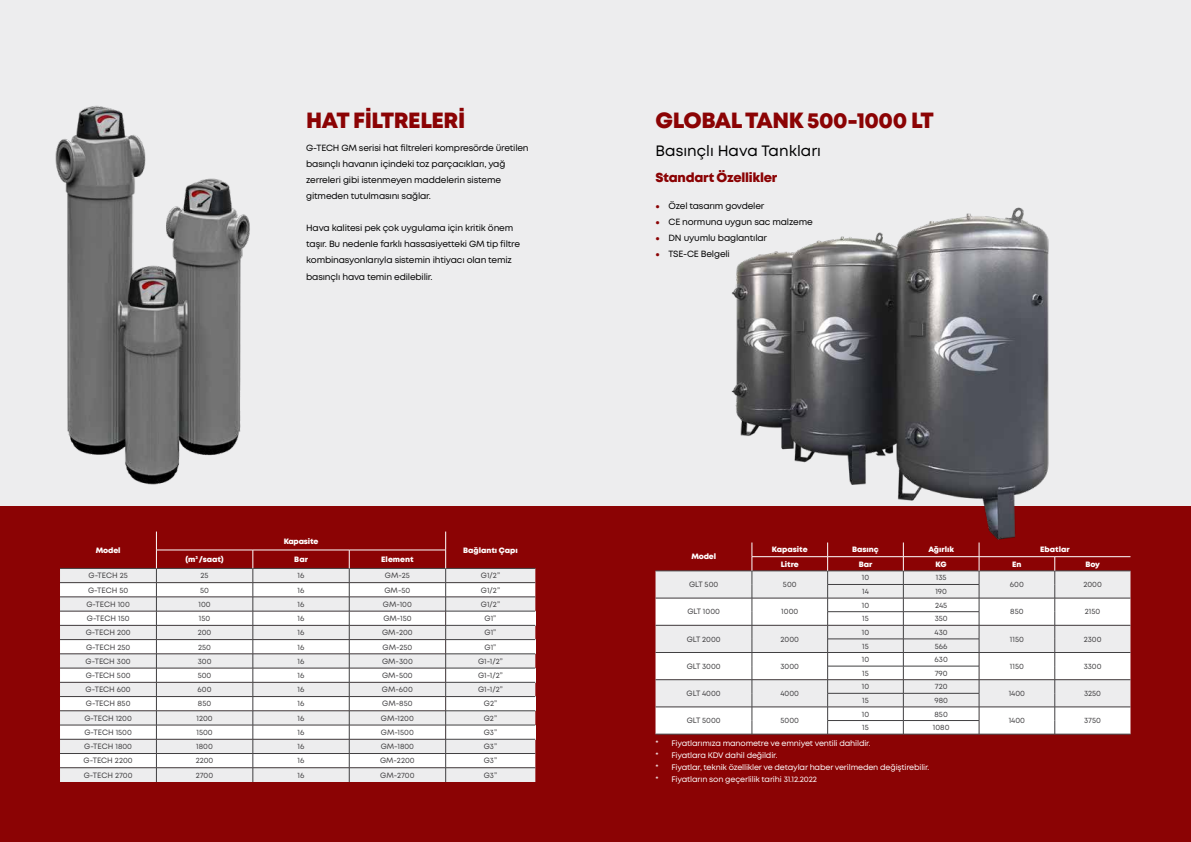
<style>
.page{position:relative;width:1191px;height:842px;background:#ededee}
.page>*{position:absolute;margin:0;border:0;box-sizing:border-box;transform-origin:0 0}
.t1{font:800 22px "Mont";letter-spacing:-.02em;color:#8b0304}
.t2{font:15px "Mont";color:#000}
.t3{font:800 13px "Mont";letter-spacing:-.02em;color:#8b0304}
.t4{font:9px/16px "Mont";letter-spacing:-.02em;color:#000}
.t5{font:8px/12px "Mont";letter-spacing:-.02em;color:#fff}
.t6{font:7.7px "Mont";color:#414042}
.t7{font:800 7.7px "Mont";color:#fff}
.t8{font:800 7.7px "Mont";letter-spacing:-.02em;color:#fff}
.s1{font-weight:800;font-size:11px;color:#8b0304}
</style>
<div class="page">
<div style="left:0;top:506px;width:1191px;height:336px;background:#8b0304"></div>
<img style="left:55px;top:105px;width:195px;height:380px">
<svg style="left:60px;top:531px;width:475px;height:251px;background:#d9c5c6"></svg>
<img style="left:731px;top:207px;width:318px;height:333px">
<hr style="left:655px;top:734px;width:97px;height:1px;background:#414042">
<hr style="left:752px;top:734px;width:75px;height:1px;background:#414042">
<hr style="left:827px;top:734px;width:76px;height:1px;background:#414042">
<hr style="left:903px;top:734px;width:76px;height:1px;background:#414042">
<hr style="left:979px;top:734px;width:75px;height:1px;background:#414042">
<hr style="left:1054px;top:734px;width:76px;height:1px;background:#414042">
<svg style="left:655px;top:542px;width:475px;height:192px;background:#ddc9ca"></svg>
<h1 class="t1" style="left:306px;top:106px;width:161px">HAT FİLTRELERİ</h1>
<p class="t4" style="left:306px;top:140px;width:224px">G-TECH GM serisi hat filtreleri kompresörde üretilen basınçlı havanın içindeki toz parçacıkları, yağ zerreleri gibi istenmeyen maddelerin sisteme gitmeden tutulmasını sağlar.</p>
<p class="t4" style="left:306px;top:220px;width:215px">Hava kalitesi pek çok uygulama için kritik önem taşır. Bu nedenle farklı hassasiyetteki GM tip filtre kombinasyonlarıyla sistemin ihtiyacı olan temiz basınçlı hava temin edilebilir.</p>
<h1 class="t1" style="left:655px;top:106px;width:280px">GLOBAL TANK 500-1000 LT</h1>
<h2 class="t2" style="left:655px;top:141px;width:167px">Basınçlı Hava Tankları</h2>
<h3 class="t3" style="left:655px;top:169px;width:123px">Standart Özellikler</h3>
<p class="t4" style="left:655px;top:198px;width:110px"><span class="s1">•</span> Özel tasarım govdeler</p>
<p class="t4" style="left:655px;top:214px;width:159px"><span class="s1">•</span> CE normuna uygun sac malzeme</p>
<p class="t4" style="left:655px;top:230px;width:113px"><span class="s1">•</span> DN uyumlu baglantılar</p>
<p class="t4" style="left:655px;top:246px;width:76px"><span class="s1">•</span> TSE-CE Belgeli</p>
<p class="t7" style="left:96px;top:545px;width:26px">Model</p>
<p class="t8" style="left:284px;top:536px;width:36px">Kapasite</p>
<p class="t7" style="left:185px;top:554px;width:40px">(m<sup>3</sup> /saat)</p>
<p class="t7" style="left:294px;top:554px;width:15px">Bar</p>
<p class="t7" style="left:381px;top:554px;width:34px">Element</p>
<p class="t7" style="left:463px;top:545px;width:56px">Bağlantı Çapı</p>
<p class="t7" style="left:691px;top:552px;width:26px">Model</p>
<p class="t7" style="left:772px;top:545px;width:37px">Kapasite</p>
<p class="t7" style="left:852px;top:545px;width:28px">Basınç</p>
<p class="t7" style="left:928px;top:545px;width:27px">Ağırlık</p>
<p class="t7" style="left:1040px;top:545px;width:31px">Ebatlar</p>
<p class="t7" style="left:780px;top:559px;width:20px">Litre</p>
<p class="t7" style="left:858px;top:559px;width:15px">Bar</p>
<p class="t7" style="left:935px;top:559px;width:13px">KG</p>
<p class="t7" style="left:1012px;top:559px;width:11px">En</p>
<p class="t7" style="left:1085px;top:559px;width:16px">Boy</p>
<p class="t6" style="left:88px;top:571px;width:41px">G-TECH 25</p>
<p class="t6" style="left:200px;top:571px;width:10px">25</p>
<p class="t6" style="left:298px;top:571px;width:8px">16</p>
<p class="t6" style="left:385px;top:571px;width:26px">GM-25</p>
<p class="t6" style="left:481px;top:571px;width:21px">G1/2”</p>
<p class="t6" style="left:88px;top:585px;width:42px">G-TECH 50</p>
<p class="t6" style="left:200px;top:585px;width:10px">50</p>
<p class="t6" style="left:297px;top:585px;width:8px">16</p>
<p class="t6" style="left:384px;top:585px;width:27px">GM-50</p>
<p class="t6" style="left:481px;top:585px;width:21px">G1/2”</p>
<p class="t6" style="left:86px;top:599px;width:45px">G-TECH 100</p>
<p class="t6" style="left:198px;top:599px;width:14px">100</p>
<p class="t6" style="left:297px;top:599px;width:8px">16</p>
<p class="t6" style="left:383px;top:599px;width:30px">GM-100</p>
<p class="t6" style="left:481px;top:599px;width:21px">G1/2”</p>
<p class="t6" style="left:87px;top:613px;width:44px">G-TECH 150</p>
<p class="t6" style="left:199px;top:613px;width:13px">150</p>
<p class="t6" style="left:297px;top:613px;width:8px">16</p>
<p class="t6" style="left:383px;top:613px;width:30px">GM-150</p>
<p class="t6" style="left:484px;top:613px;width:13px">G1”</p>
<p class="t6" style="left:86px;top:628px;width:46px">G-TECH 200</p>
<p class="t6" style="left:198px;top:628px;width:15px">200</p>
<p class="t6" style="left:297px;top:628px;width:8px">16</p>
<p class="t6" style="left:382px;top:628px;width:32px">GM-200</p>
<p class="t6" style="left:484px;top:628px;width:13px">G1”</p>
<p class="t6" style="left:86px;top:642px;width:46px">G-TECH 250</p>
<p class="t6" style="left:198px;top:642px;width:14px">250</p>
<p class="t6" style="left:297px;top:642px;width:8px">16</p>
<p class="t6" style="left:382px;top:642px;width:31px">GM-250</p>
<p class="t6" style="left:484px;top:642px;width:13px">G1”</p>
<p class="t6" style="left:86px;top:656px;width:47px">G-TECH 300</p>
<p class="t6" style="left:198px;top:656px;width:15px">300</p>
<p class="t6" style="left:297px;top:656px;width:8px">16</p>
<p class="t6" style="left:382px;top:656px;width:32px">GM-300</p>
<p class="t6" style="left:478px;top:656px;width:26px">G1-1/2”</p>
<p class="t6" style="left:86px;top:670px;width:46px">G-TECH 500</p>
<p class="t6" style="left:198px;top:670px;width:15px">500</p>
<p class="t6" style="left:297px;top:670px;width:8px">16</p>
<p class="t6" style="left:382px;top:670px;width:32px">GM-500</p>
<p class="t6" style="left:478px;top:670px;width:26px">G1-1/2”</p>
<p class="t6" style="left:86px;top:685px;width:47px">G-TECH 600</p>
<p class="t6" style="left:198px;top:685px;width:15px">600</p>
<p class="t6" style="left:297px;top:685px;width:8px">16</p>
<p class="t6" style="left:382px;top:685px;width:32px">GM-600</p>
<p class="t6" style="left:478px;top:685px;width:26px">G1-1/2”</p>
<p class="t6" style="left:86px;top:699px;width:46px">G-TECH 850</p>
<p class="t6" style="left:198px;top:699px;width:15px">850</p>
<p class="t6" style="left:297px;top:699px;width:8px">16</p>
<p class="t6" style="left:382px;top:699px;width:32px">GM-850</p>
<p class="t6" style="left:484px;top:699px;width:15px">G2”</p>
<p class="t6" style="left:84px;top:713px;width:49px">G-TECH 1200</p>
<p class="t6" style="left:196px;top:713px;width:18px">1200</p>
<p class="t6" style="left:297px;top:713px;width:8px">16</p>
<p class="t6" style="left:381px;top:713px;width:35px">GM-1200</p>
<p class="t6" style="left:484px;top:713px;width:15px">G2”</p>
<p class="t6" style="left:84px;top:727px;width:49px">G-TECH 1500</p>
<p class="t6" style="left:196px;top:727px;width:18px">1500</p>
<p class="t6" style="left:297px;top:727px;width:8px">16</p>
<p class="t6" style="left:381px;top:727px;width:35px">GM-1500</p>
<p class="t6" style="left:484px;top:727px;width:15px">G3”</p>
<p class="t6" style="left:84px;top:741px;width:49px">G-TECH 1800</p>
<p class="t6" style="left:196px;top:741px;width:18px">1800</p>
<p class="t6" style="left:297px;top:741px;width:8px">16</p>
<p class="t6" style="left:381px;top:741px;width:35px">GM-1800</p>
<p class="t6" style="left:484px;top:741px;width:15px">G3”</p>
<p class="t6" style="left:84px;top:756px;width:51px">G-TECH 2200</p>
<p class="t6" style="left:196px;top:756px;width:19px">2200</p>
<p class="t6" style="left:297px;top:756px;width:8px">16</p>
<p class="t6" style="left:380px;top:756px;width:36px">GM-2200</p>
<p class="t6" style="left:484px;top:756px;width:15px">G3”</p>
<p class="t6" style="left:84px;top:770px;width:50px">G-TECH 2700</p>
<p class="t6" style="left:196px;top:770px;width:19px">2700</p>
<p class="t6" style="left:297px;top:770px;width:8px">16</p>
<p class="t6" style="left:380px;top:770px;width:36px">GM-2700</p>
<p class="t6" style="left:484px;top:770px;width:15px">G3”</p>
<p class="t6" style="left:689px;top:580px;width:31px">GLT 500</p>
<p class="t6" style="left:783px;top:580px;width:15px">500</p>
<p class="t6" style="left:687px;top:607px;width:34px">GLT 1000</p>
<p class="t6" style="left:781px;top:607px;width:19px">1000</p>
<p class="t6" style="left:686px;top:634px;width:36px">GLT 2000</p>
<p class="t6" style="left:780px;top:634px;width:20px">2000</p>
<p class="t6" style="left:686px;top:661px;width:36px">GLT 3000</p>
<p class="t6" style="left:780px;top:661px;width:20px">3000</p>
<p class="t6" style="left:686px;top:688px;width:36px">GLT 4000</p>
<p class="t6" style="left:780px;top:688px;width:20px">4000</p>
<p class="t6" style="left:861px;top:573px;width:9px">10</p>
<p class="t6" style="left:935px;top:573px;width:12px">135</p>
<p class="t6" style="left:862px;top:586px;width:8px">14</p>
<p class="t6" style="left:935px;top:586px;width:13px">190</p>
<p class="t6" style="left:861px;top:600px;width:9px">10</p>
<p class="t6" style="left:935px;top:600px;width:14px">245</p>
<p class="t6" style="left:862px;top:614px;width:8px">15</p>
<p class="t6" style="left:934px;top:614px;width:15px">350</p>
<p class="t6" style="left:861px;top:627px;width:9px">10</p>
<p class="t6" style="left:934px;top:627px;width:15px">430</p>
<p class="t6" style="left:862px;top:641px;width:8px">15</p>
<p class="t6" style="left:935px;top:641px;width:14px">566</p>
<p class="t6" style="left:861px;top:654px;width:9px">10</p>
<p class="t6" style="left:934px;top:654px;width:15px">630</p>
<p class="t6" style="left:862px;top:668px;width:8px">15</p>
<p class="t6" style="left:934px;top:668px;width:14px">790</p>
<p class="t6" style="left:861px;top:682px;width:9px">10</p>
<p class="t6" style="left:934px;top:682px;width:14px">720</p>
<p class="t6" style="left:862px;top:695px;width:8px">15</p>
<p class="t6" style="left:934px;top:695px;width:15px">980</p>
<p class="t6" style="left:861px;top:709px;width:9px">10</p>
<p class="t6" style="left:934px;top:709px;width:15px">850</p>
<p class="t6" style="left:686px;top:716px;width:36px">GLT 5000</p>
<p class="t6" style="left:780px;top:716px;width:20px">5000</p>
<p class="t6" style="left:862px;top:722px;width:8px">15</p>
<p class="t6" style="left:933px;top:722px;width:18px">1080</p>
<p class="t5" style="left:655px;top:737px;width:275px">* Fiyatlarımıza manometre ve emniyet ventili dahildir.<br>* Fiyatlara KDV dahil değildir.<br>* Fiyatlar, teknik özellikler ve detaylar haber verilmeden değiştirebilir. * Fiyatların son geçerlilik tarihi 31.12.2022</p>
<p class="t6" style="left:1010px;top:580px;width:15px">600</p>
<p class="t6" style="left:1083px;top:580px;width:20px">2000</p>
<p class="t6" style="left:1010px;top:607px;width:15px">850</p>
<p class="t6" style="left:1084px;top:607px;width:17px">2150</p>
<p class="t6" style="left:1010px;top:634px;width:16px">1150</p>
<p class="t6" style="left:1083px;top:634px;width:19px">2300</p>
<p class="t6" style="left:1010px;top:661px;width:16px">1150</p>
<p class="t6" style="left:1083px;top:661px;width:19px">3300</p>
<p class="t6" style="left:1008px;top:688px;width:18px">1400</p>
<p class="t6" style="left:1084px;top:688px;width:18px">3250</p>
<p class="t6" style="left:1008px;top:716px;width:18px">1400</p>
<p class="t6" style="left:1084px;top:716px;width:18px">3750</p>
</div>
